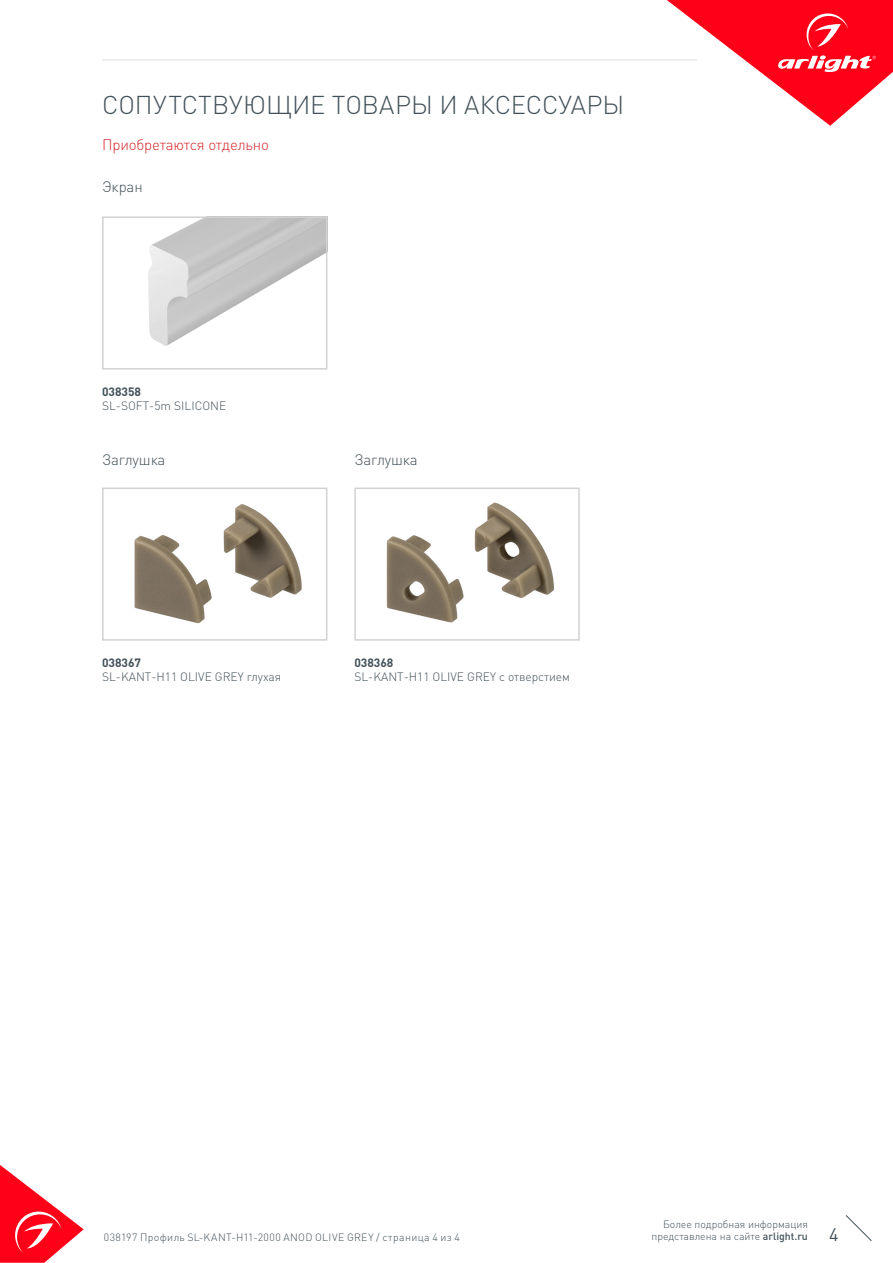
<style>
.page{position:relative;width:893px;height:1263px;background:#fff}
.page>*{position:absolute;margin:0;border:0;box-sizing:border-box;transform-origin:0 0}
.t1{font:300 25.5px "DIN Pro";color:#425159}
.t2{font:18px "DIN Pro";color:#425159}
.t3{font:300 15px "DIN Pro";letter-spacing:-.01em;color:#d5262a}
.t4{font:300 15px "DIN Pro";letter-spacing:-.01em;color:#425159}
.t5{font:300 12px "DIN Pro";color:#425159}
.t6{font:700 12px "DIN Pro";color:#425159}
.t7{font:300 10.5px "DIN Pro";letter-spacing:.04em;color:#425159}
.t8{font:300 10.5px "DIN Pro";color:#425159}
.s1{font-weight:500}
</style>
<div class="page">
<svg style="left:0;top:1165px;width:84px;height:98px"></svg>
<svg style="left:845px;top:1215px;width:27px;height:26px"></svg>
<svg style="left:667px;top:0;width:226px;height:126px"></svg>
<hr style="left:102px;top:60px;width:595px;height:1px;background:#dcdddf">
<img style="left:134px;top:504px;width:168px;height:120px">
<div style="left:102px;top:487px;width:225px;height:154px;border:2px solid #d1d2d4"></div>
<img style="left:386px;top:502px;width:169px;height:121px">
<div style="left:354px;top:487px;width:226px;height:154px;border:2px solid #d1d2d4"></div>
<img style="left:148px;top:219px;width:176px;height:127px">
<div style="left:102px;top:216px;width:225px;height:154px;border:2px solid #d1d2d4"></div>
<p class="t1" style="left:102px;top:87px;width:524px">СОПУТСТВУЮЩИЕ ТОВАРЫ И АКСЕССУАРЫ</p>
<p class="t3" style="left:102px;top:134px;width:168px">Приобретаются отдельно</p>
<p class="t4" style="left:102px;top:177px;width:42px">Экран</p>
<p class="t6" style="left:102px;top:383px;width:41px">038358</p>
<p class="t5" style="left:102px;top:398px;width:126px">SL-SOFT-5m SILICONE</p>
<p class="t4" style="left:102px;top:449px;width:65px">Заглушка</p>
<p class="t4" style="left:354px;top:449px;width:65px">Заглушка</p>
<p class="t6" style="left:102px;top:654px;width:41px">038367</p>
<p class="t5" style="left:102px;top:669px;width:181px">SL-KANT-H11 OLIVE GREY глухая</p>
<p class="t6" style="left:354px;top:654px;width:41px">038368</p>
<p class="t5" style="left:354px;top:669px;width:217px">SL-KANT-H11 OLIVE GREY c отверстием</p>
<p class="t8" style="left:663px;top:1216px;width:146px">Более подробная информация</p>
<p class="t8" style="left:651px;top:1229px;width:158px">представлена на сайте <span class="s1">arlight.ru</span></p>
<p class="t7" style="left:104px;top:1230px;width:358px">038197 Профиль SL-KANT-H11-2000 ANOD OLIVE GREY / страница 4 из 4</p>
<h2 class="t2" style="left:829px;top:1222px;width:11px">4</h2>
</div>
